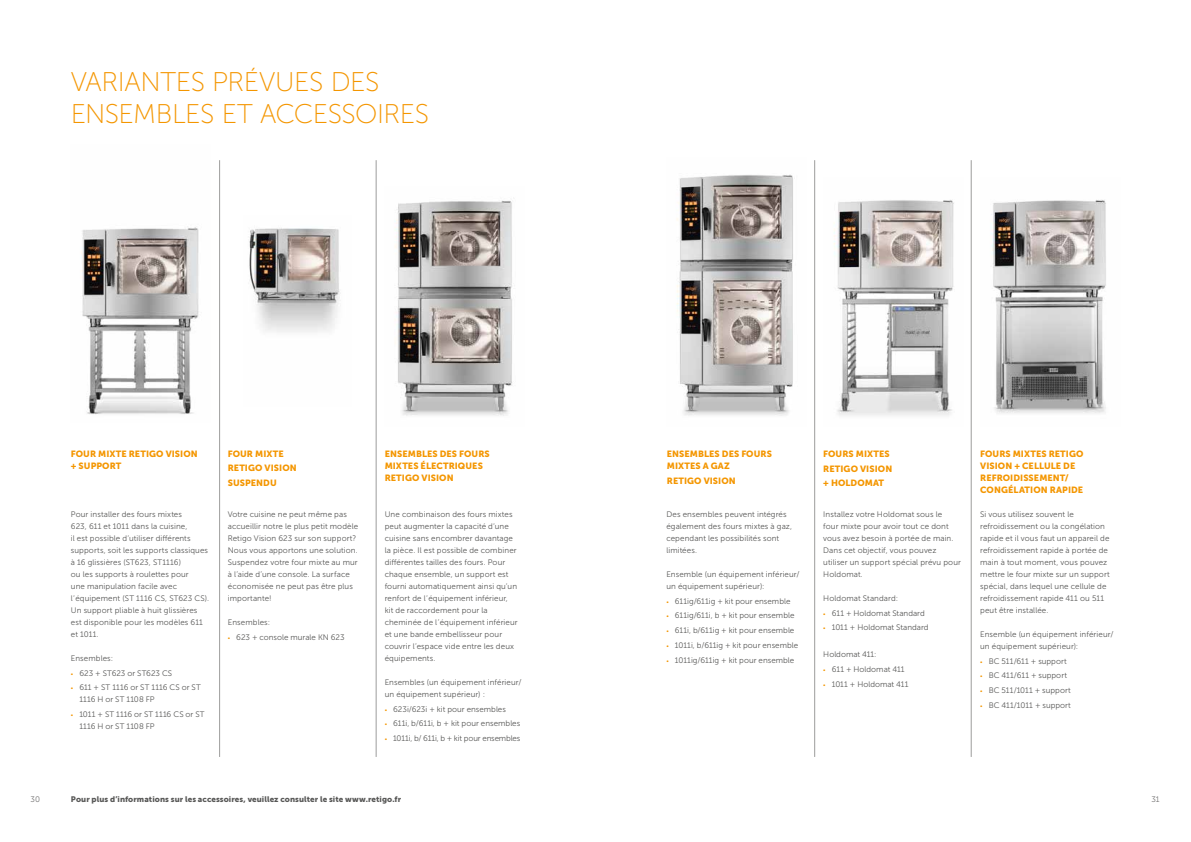
<style>
.page{position:relative;width:1191px;height:842px;background:#fff}
.page>*{position:absolute;margin:0;border:0;box-sizing:border-box;transform-origin:0 0}
.t1{font:27px/32px "Museo Sans 100";letter-spacing:-.02em;color:#f49600}
.t2{font:9px/12px "Museo Sans 900";letter-spacing:.01em;color:#f49600}
.t3{font:8px/12px "Museo Sans 300";letter-spacing:.01em;color:#575756}
.t4{font:8px "Museo Sans 900";letter-spacing:.01em;color:#575756}
.t5{font:8px "Museo Sans 300";letter-spacing:-.02em;color:#575756}
.t6{font:8px "Museo Sans 300";color:#706f6f}
.s1{font-size:6px;color:#f49600}
</style>
<div class="page">
<img style="left:81px;top:227px;width:118px;height:188px">
<img style="left:395px;top:200px;width:117px;height:216px">
<img style="left:677px;top:174px;width:116px;height:242px">
<img style="left:834px;top:200px;width:120px;height:216px">
<img style="left:991px;top:200px;width:115px;height:213px">
<hr style="left:219px;top:160px;width:1px;height:597px;background:#9d9d9c">
<hr style="left:376px;top:160px;width:1px;height:597px;background:#9d9d9c">
<hr style="left:814px;top:160px;width:1px;height:597px;background:#9d9d9c">
<hr style="left:971px;top:160px;width:1px;height:597px;background:#9d9d9c">
<img style="left:249px;top:228px;width:92px;height:104px">
<h1 class="t1" style="left:71px;top:66px;width:360px">VARIANTES PRÉVUES DES<br>ENSEMBLES ET ACCESSOIRES</h1>
<p class="t2" style="left:228px;top:446px;width:70px;line-height:14.8px">FOUR MIXTE<br>RETIGO VISION<br>SUSPENDU</p>
<p class="t2" style="left:980px;top:447px;width:105px">FOURS MIXTES RETIGO<br>VISION + CELLULE DE<br>REFROIDISSEMENT/<br>CONGÉLATION RAPIDE</p>
<p class="t2" style="left:71px;top:447px;width:128px">FOUR MIXTE RETIGO VISION + SUPPORT</p>
<p class="t2" style="left:385px;top:447px;width:107px">ENSEMBLES DES FOURS<br>MIXTES ÉLECTRIQUES<br>RETIGO VISION</p>
<p class="t3" style="left:71px;top:508px;width:140px">Pour installer des fours mixtes<br>623, 611 et 1011 dans la cuisine,<br>il est possible d‘utiliser différents supports, soit les supports classiques à 16 glissières (ST623, ST1116)<br>ou les supports à roulettes pour<br>une manipulation facile avec l‘équipement (ST 1116 CS, ST623 CS).<br>Un support pliable à huit glissières est disponible pour les modèles 611 et 1011.</p>
<p class="t3" style="left:71px;top:652px;width:44px">Ensembles:</p>
<p class="t3" style="left:71px;top:667px;width:103px"><span class="s1">•</span> 623 + ST623 or ST623 CS</p>
<p class="t3" style="left:79px;top:682px;width:123px;text-indent:-9px"><span class="s1">•</span> 611 + ST 1116 or ST 1116 CS or ST<br>1116 H or ST 1108 FP</p>
<p class="t3" style="left:79px;top:708px;width:127px;text-indent:-9px"><span class="s1">•</span> 1011 + ST 1116 or ST 1116 CS or ST<br>1116 H or ST 1108 FP</p>
<p class="t2" style="left:667px;top:447px;width:107px">ENSEMBLES DES FOURS<br>MIXTES A GAZ</p>
<p class="t2" style="left:667px;top:474px;width:70px">RETIGO VISION</p>
<p class="t2" style="left:823px;top:446px;width:70px;line-height:14.8px">FOURS MIXTES<br>RETIGO VISION + HOLDOMAT</p>
<p class="t3" style="left:980px;top:508px;width:131px">Si vous utilisez souvent le refroidissement ou la congélation rapide et il vous faut un appareil de refroidissement rapide à portée de main à tout moment, vous pouvez mettre le four mixte sur un support spécial, dans lequel une cellule de refroidissement rapide 411 ou 511 peut être installée.</p>
<p class="t3" style="left:980px;top:628px;width:135px">Ensemble (un équipement inférieur/ un équipement supérieur):</p>
<p class="t3" style="left:980px;top:655px;width:88px"><span class="s1">•</span> BC 511/611 + support</p>
<p class="t3" style="left:980px;top:670px;width:88px"><span class="s1">•</span> BC 411/611 + support</p>
<p class="t3" style="left:980px;top:684px;width:92px"><span class="s1">•</span> BC 511/1011 + support</p>
<p class="t3" style="left:980px;top:699px;width:92px"><span class="s1">•</span> BC 411/1011 + support</p>
<p class="t3" style="left:385px;top:508px;width:134px">Une combinaison des fours mixtes peut augmenter la capacité d‘une cuisine sans encombrer davantage la pièce. Il est possible de combiner différentes tailles des fours. Pour chaque ensemble, un support est fourni automatiquement ainsi qu‘un renfort de l‘équipement inférieur, kit de raccordement pour la cheminée de l’équipement inférieur et une bande embellisseur pour couvrir l’espace vide entre les deux équipements.</p>
<p class="t3" style="left:385px;top:676px;width:138px">Ensembles (un équipement inférieur/ un équipement supérieur) :</p>
<p class="t3" style="left:385px;top:703px;width:123px"><span class="s1">•</span> 623i/623i + kit pour ensembles</p>
<p class="t3" style="left:385px;top:718px;width:137px"><span class="s1">•</span> 611i, b/611i, b + kit pour ensembles</p>
<p class="t5" style="left:385px;top:734px;width:137px"><span class="s1">•</span> 1011i, b/ 611i, b + kit pour ensembles</p>
<p class="t3" style="left:228px;top:508px;width:132px">Votre cuisine ne peut même pas accueillir notre le plus petit modèle<br>Retigo Vision 623 sur son support?<br>Nous vous apportons une solution.<br>Suspendez votre four mixte au mur à l’aide d’une console. La surface économisée ne peut pas être plus importante!</p>
<p class="t3" style="left:228px;top:616px;width:44px">Ensembles:</p>
<p class="t3" style="left:228px;top:631px;width:118px"><span class="s1">•</span> 623 + console murale KN 623</p>
<p class="t3" style="left:823px;top:508px;width:139px">Installez votre Holdomat sous le<br>four mixte pour avoir tout ce dont vous avez besoin à portée de main.<br>Dans cet objectif, vous pouvez utiliser un support spécial prévu pour<br>Holdomat.</p>
<p class="t3" style="left:823px;top:592px;width:76px">Holdomat Standard:</p>
<p class="t3" style="left:823px;top:607px;width:103px"><span class="s1">•</span> 611 + Holdomat Standard</p>
<p class="t3" style="left:823px;top:622px;width:107px"><span class="s1">•</span> 1011 + Holdomat Standard</p>
<p class="t3" style="left:823px;top:648px;width:55px">Holdomat 411:</p>
<p class="t3" style="left:823px;top:663px;width:83px"><span class="s1">•</span> 611 + Holdomat 411</p>
<p class="t3" style="left:823px;top:678px;width:87px"><span class="s1">•</span> 1011 + Holdomat 411</p>
<p class="t3" style="left:666px;top:508px;width:127px">Des ensembles peuvent intégrés également des fours mixtes à gaz, cependant les possibilités sont limitées.</p>
<p class="t3" style="left:666px;top:568px;width:135px">Ensemble (un équipement inférieur/ un équipement supérieur):</p>
<p class="t3" style="left:666px;top:595px;width:126px"><span class="s1">•</span> 611ig/611ig + kit pour ensemble</p>
<p class="t3" style="left:666px;top:610px;width:130px"><span class="s1">•</span> 611ig/611i, b + kit pour ensemble</p>
<p class="t3" style="left:666px;top:624px;width:129px"><span class="s1">•</span> 611i, b/611ig + kit pour ensemble</p>
<p class="t3" style="left:666px;top:639px;width:133px"><span class="s1">•</span> 1011i, b/611ig + kit pour ensemble</p>
<p class="t3" style="left:666px;top:654px;width:129px"><span class="s1">•</span> 1011ig/611ig + kit pour ensemble</p>
<p class="t4" style="left:71px;top:794px;width:332px">Pour plus d’informations sur les accessoires, veuillez consulter le site www.retigo.fr</p>
<p class="t6" style="left:31px;top:795px;width:11px">30</p>
<p class="t6" style="left:1151px;top:795px;width:10px">31</p>
</div>
